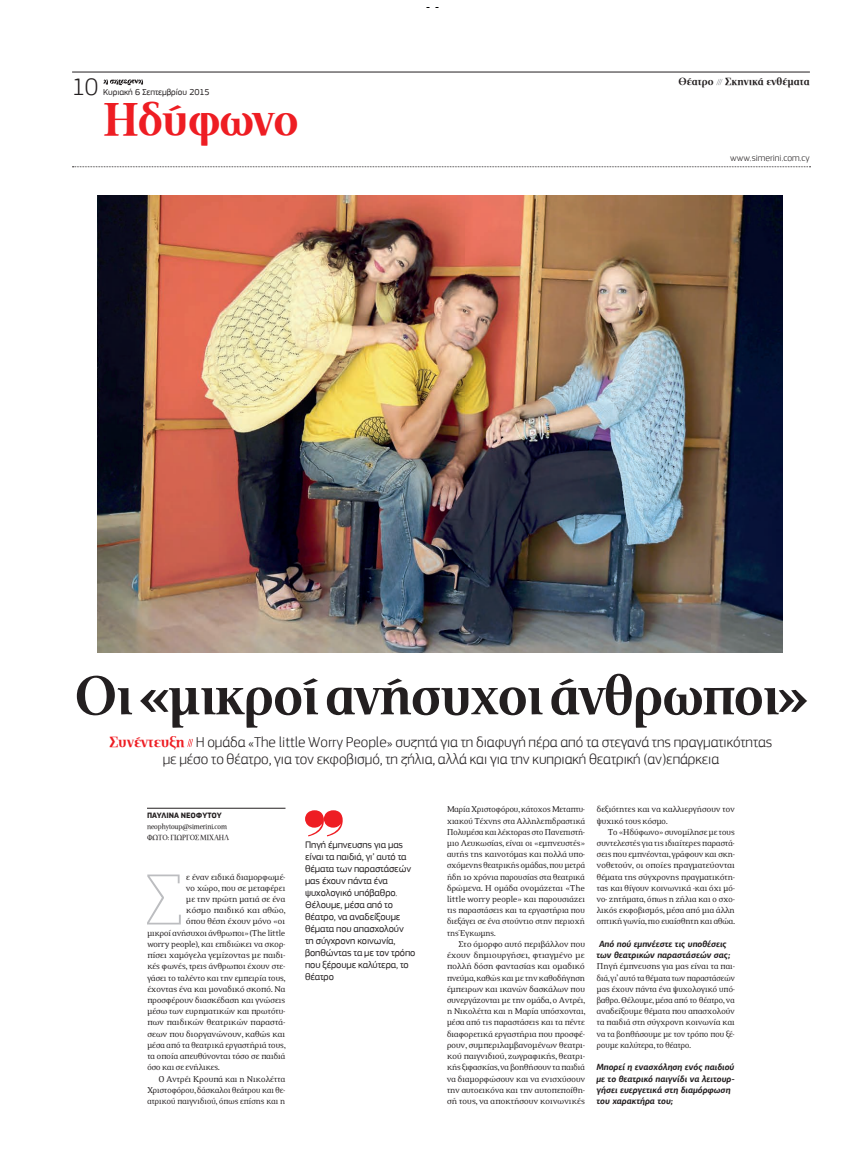
<style>
.page{position:relative;width:865px;height:1176px;background:#fff}
.page>*{position:absolute;margin:0;border:0;box-sizing:border-box;transform-origin:0 0}
.t1{font:100 73.3px "PF Agora Slab Pro";color:#bcbdc0;scale:1.05 1}
.t2{font:700 55px "PF Document";letter-spacing:-.025em;color:#231f20}
.t3{font:700 45.5px "PF Document";letter-spacing:-.025em;color:#ee1d23;scale:1.05 1}
.t4{font:300 25px "PF Square Sans Pro";color:#231f20}
.t5{font:300 15px/17px "PF Square Sans Pro";letter-spacing:-.005em;color:#231f20;text-align:center}
.t6{font:700 10.5px "PF Document";color:#231f20;scale:1.05 1}
.t7{font:10px/12px "PF Square Sans Pro";letter-spacing:-.01em;color:#231f20;scale:1.04 1}
.t8{font:9.8px/11.2px "PF Executive";letter-spacing:-.05em;color:#231f20;text-align:justify}
.t9{font:9.8px "PF Executive";letter-spacing:-.05em;color:#231f20;scale:1.04 1}
.t10{font:300 9.5px "PF Square Sans Pro";color:#231f20}
.t11{font:italic 700 9px/11.2px "PF Agora Sans Pro";color:#231f20}
.t12{font:9px "PF Square Sans Pro";letter-spacing:-.01em;color:#231f20}
.t13{font:700 8px "PF Square Sans Pro";letter-spacing:-.005em;color:#231f20}
.t14{font:7.5px/11.2px "PF Document";letter-spacing:-.005em;color:#231f20}
.s1{font-family:"PF Document";font-weight:700;color:#ee1d23}
</style>
<div class="page">
<hr style="left:72px;top:72px;width:737px;height:1px;background:#231f20">
<svg style="left:72px;top:166px;width:738px;height:1px"></svg>
<svg style="left:103px;top:79px;width:40px;height:6px"></svg>
<svg style="left:716px;top:79px;width:6px;height:6px"></svg>
<hr style="left:147px;top:808px;width:138px;height:1px;background:#231f20">
<svg style="left:187px;top:739px;width:6px;height:8px"></svg>
<svg style="left:305px;top:810px;width:37px;height:26px"></svg>
<img style="left:98px;top:195px;width:684px;height:457px">
<h3 class="t4" style="left:72px;top:72px;width:28px">10</h3>
<p class="t12" style="left:103px;top:87px;width:108px">Κυριακή 6 Σεπτεμβρίου 2015</p>
<h3 class="t3" style="left:103px;top:83px;width:187px">Ηδύφωνο</h3>
<p class="t6" style="left:678px;top:73px;width:127px">Θέατρο Σκηνικά ενθέματα</p>
<p class="t10" style="left:729px;top:153px;width:81px">www.simerini.com.cy</p>
<h2 class="t2" style="left:74px;top:651px;width:734px">Οι «μικροί ανήσυχοι άνθρωποι»</h2>
<h3 class="t5" style="left:109px;top:733px;width:664px"><span class="s1">Συνέντευξη</span> Η ομάδα «Τhe little Worry People» συζητά για τη διαφυγή πέρα από τα στεγανά της πραγματικότητας με μέσο το θέατρο, για τον εκφοβισμό, τη ζήλια, αλλά και για την κυπριακή θεατρική (αν)επάρκεια</h3>
<p class="t13" style="left:147px;top:811px;width:76px">ΠΑΥΛΙΝΑ ΝΕΟΦΥΤΟΥ</p>
<p class="t14" style="left:147px;top:819px;width:84px">neophytoup@simerini.com<br>ΦΩΤΟ: ΓΙΩΡΓΟΣ ΜΙΧΑΗΛ</p>
<h1 class="t1" style="left:144px;top:857px;width:38px">Σ</h1>
<p class="t8" style="left:186px;top:871px;width:101px">ε έναν ειδικά διαμορφωμέ-</p>
<p class="t8" style="left:186px;top:882px;width:101px">νο χώρο, που σε μεταφέρει</p>
<p class="t8" style="left:186px;top:893px;width:101px">με την πρώτη ματιά σε ένα</p>
<p class="t9" style="left:186px;top:905px;width:98px">κόσμο παιδικό και αθώο,</p>
<p class="t8" style="left:186px;top:916px;width:101px">όπου θέση έχουν μόνο «οι</p>
<p class="t8" style="left:147px;top:927px;width:140px">μικροί ανήσυχοι άνθρωποι» (Τhe little</p>
<p class="t8" style="left:147px;top:938px;width:140px">worry people), και επιδιώκει να σκορ-</p>
<p class="t9" style="left:147px;top:950px;width:134px">πίσει χαμόγελα γεμίζοντας με παιδι-</p>
<p class="t8" style="left:147px;top:961px;width:140px">κές φωνές, τρεις άνθρωποι έχουν στε-</p>
<p class="t8" style="left:147px;top:972px;width:140px">γάσει το ταλέντο και την εμπειρία τους,</p>
<p class="t8" style="left:147px;top:983px;width:140px">έχοντας ένα και μοναδικό σκοπό. Να</p>
<p class="t8" style="left:147px;top:994px;width:140px">προσφέρουν διασκέδαση και γνώσεις</p>
<p class="t8" style="left:147px;top:1006px;width:140px">μέσω των ευρηματικών και πρωτότυ-</p>
<p class="t9" style="left:147px;top:1017px;width:134px">πων παιδικών θεατρικών παραστά-</p>
<p class="t9" style="left:147px;top:1029px;width:135px">σεων που διοργανώνουν, καθώς και</p>
<p class="t8" style="left:147px;top:1039px;width:140px">μέσα από τα θεατρικά εργαστήριά τους,</p>
<p class="t8" style="left:147px;top:1050px;width:140px">τα οποία απευθύνονται τόσο σε παιδιά</p>
<p class="t8" style="left:147px;top:1062px;width:75px">όσο και σε ενήλικες.</p>
<p class="t8" style="left:158px;top:1073px;width:128px">Ο Αντρέι Κρουπά και η Νικολέττα</p>
<p class="t8" style="left:147px;top:1084px;width:140px">Χριστοφόρου,δάσκαλοι θεάτρου και θε-</p>
<p class="t8" style="left:147px;top:1095px;width:140px">ατρικού παιγνιδιού, όπως επίσης και η</p>
<p class="t7" style="left:305px;top:839px;width:108px">Πηγή έμπνευσης για μας είναι τα παιδιά, γι’ αυτό τα θέματα των παραστάσεών μας έχουν πάντα ένα ψυχολογικό υπόβαθρο.<br>Θέλουμε, μέσα από το θέατρο, να αναδείξουμε θέματα που απασχολούν<br>τη σύγχρονη κοινωνία, βοηθώντας τα με τον τρόπο που ξέρουμε καλύτερα, το θέατρο</p>
<p class="t8" style="left:446px;top:804px;width:140px">Μαρία Χριστοφόρου,κάτοχος Μεταπτυ&shy;χιακού Τέχνης στα Αλληλεπιδραστικά Πολυμέσα και λέκτορας στο Πανεπιστή&shy;μιο Λευκωσίας, είναι οι «εμπνευστές» αυτής της καινοτόμας και πολλά υπο&shy;σχόμενης θεατρικής ομάδας,που μετρά ήδη 10 χρόνια παρουσίας στα θεατρικά δρώμενα. Η ομάδα ονομάζεται «Τhe little worry people» και παρουσιάζει τις παραστάσεις και τα εργαστήρια που διεξάγει σε ένα στούντιο στην περιοχή της Έγκωμης.</p>
<p class="t8" style="left:446px;top:938px;width:140px;text-indent:11px">Στο όμορφο αυτό περιβάλλον που έχουν δημιουργήσει, φτιαγμένο με πολλή δόση φαντασίας και ομαδικό πνεύμα,καθώς και με την καθοδήγηση έμπειρων και ικανών δασκάλων που συνεργάζονται με την ομάδα, ο Αντρέι, η Νικολέττα και η Μαρία υπόσχονται, μέσα από τις παραστάσεις και τα πέντε διαφορετικά εργαστήρια που προσφέ&shy;ρουν, συμπεριλαμβανομένων θεατρι&shy;κού παιγνιδιού, ζωγραφικής, θεατρι&shy;κής ξιφασκίας,να βοηθήσουν τα παιδιά να διαμορφώσουν και να ενισχύσουν την αυτοεικόνα και την αυτοπεποίθη&shy;σή τους, να αποκτήσουν κοινωνικές</p>
<p class="t8" style="left:596px;top:804px;width:140px">δεξιότητες και να καλλιεργήσουν τον ψυχικό τους κόσμο.</p>
<p class="t8" style="left:596px;top:826px;width:140px;text-indent:11px">Το «Ηδύφωνο» συνομίλησε με τους συντελεστές για τις ιδιαίτερες παραστά&shy;σεις που εμπνέονται,γράφουν και σκη&shy;νοθετούν, οι οποίες πραγματεύονται θέματα της σύγχρονης πραγματικότη&shy;τας και θίγουν κοινωνικά -και όχι μό&shy;νο- ζητήματα, όπως η ζήλια και ο σχο&shy;λικός εκφοβισμός, μέσα από μια άλλη οπτική γωνία,πιο ευαίσθητη και αθώα.</p>
<p class="t11" style="left:596px;top:938px;width:135px">Aπό πού εμπνέεστε τις υποθέσεις των θεατρικών παραστάσεών σας;</p>
<p class="t8" style="left:596px;top:961px;width:140px">Πηγή έμπνευσης για μας είναι τα παι&shy;διά,γι’ αυτό τα θέματα των παραστάσεών μας έχουν πάντα ένα ψυχολογικό υπό&shy;βαθρο. Θέλουμε, μέσα από το θέατρο, να αναδείξουμε θέματα που απασχολούν τα παιδιά στη σύγχρονη κοινωνία και να τα βοηθήσουμε με τον τρόπο που ξέ&shy;ρουμε καλύτερα,το θέατρο.</p>
<p class="t11" style="left:596px;top:1061px;width:140px">Mπορεί η ενασχόληση ενός παιδιού με το θεατρικό παιγνίδι να λειτουρ&shy;γήσει ευεργετικά στη διαμόρφωση του χαρακτήρα του;</p>
</div>
